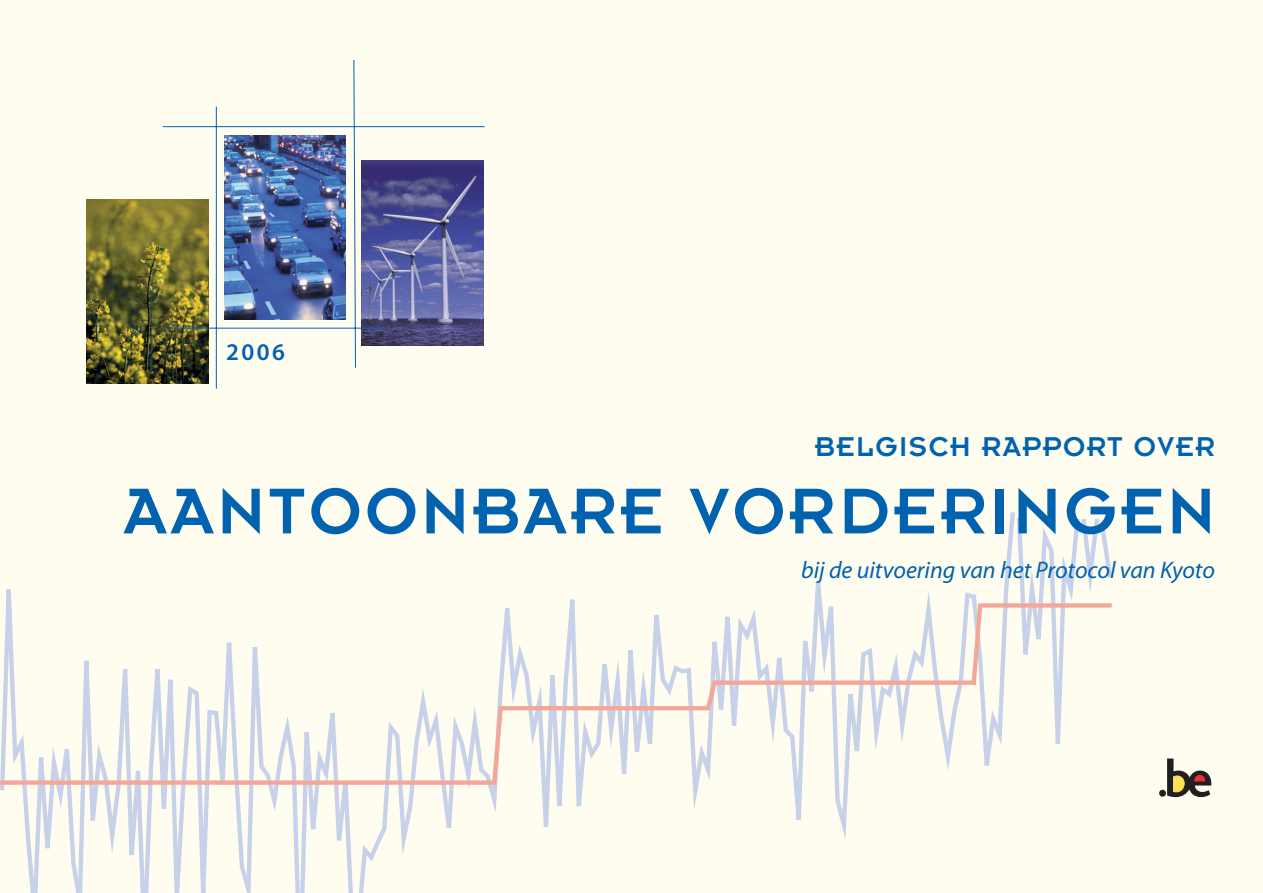
<style>
.page{position:relative;width:1263px;height:893px;background:#fffdf0}
.page>*{position:absolute;margin:0;border:0;box-sizing:border-box;transform-origin:0 0}
.t1{font:71.1px "Insignia";letter-spacing:.05em;color:#0162b0}
.t2{font:30px "Insignia";letter-spacing:.05em;color:#0162b0}
.t3{font:italic 24px "Myriad Pro";color:#0162b0}
.t4{font:600 24px "Myriad Pro";color:#0162b0}
</style>
<div class="page">
<img style="left:87px;top:199px;width:74px;height:185px">
<img style="left:161px;top:61px;width:324px;height:328px">
<svg style="left:0;top:512px;width:1112px;height:381px"></svg>
<svg style="left:0;top:601px;width:1112px;height:186px"></svg>
<div style="left:1159px;top:790px;width:7px;height:7px;background:#231f20;border-radius:50%"></div>
<svg style="left:1167px;top:758px;width:44px;height:39px"></svg>
<p class="t4" style="left:226px;top:338px;width:60px">2006</p>
<p class="t2" style="left:815px;top:437px;width:401px">BELGISCH RAPPORT OVER</p>
<h1 class="t1" style="left:123px;top:489px;width:1093px">AANTOONBARE VORDERINGEN</h1>
<p class="t3" style="left:801px;top:560px;width:415px">bij de uitvoering van het Protocol van Kyoto</p>
</div>
